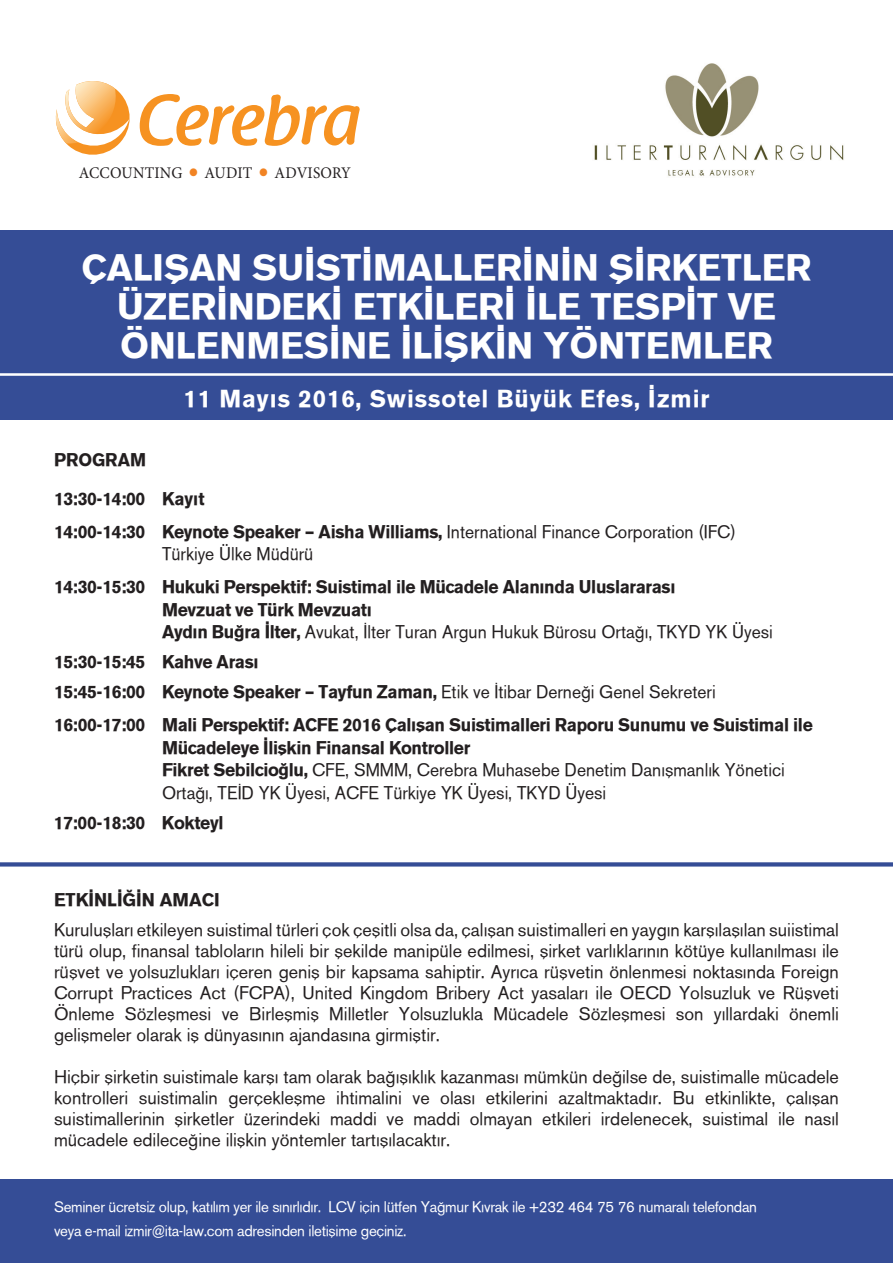
<style>
.page{position:relative;width:893px;height:1263px;background:#fff}
.page>*{position:absolute;margin:0;border:0;box-sizing:border-box;transform-origin:0 0}
.t1{font:36px/39px "Akzidenz Grotesk BE Bold";color:#fff;text-align:center}
.t2{font:24px "Akzidenz Grotesk BE Bold";letter-spacing:.04em;color:#fff}
.t3{font:18px/21px "Akzidenz Grotesk BE";color:#231f20;text-align:justify}
.t4{font:18px/22.5px "Akzidenz Grotesk BE Bold";letter-spacing:-.02em;color:#231f20}
.t5{font:16.2px "Minion Pro";letter-spacing:.01em;color:#231f20;scale:.95 1}
.t6{font:15px/24px "Akzidenz Grotesk BE";letter-spacing:-.02em;color:#fff}
.s1{color:#f18323}
.s2{font-family:"Akzidenz Grotesk BE"}
.s3{font-family:"Akzidenz Grotesk BE Bold"}
</style>
<div class="page">
<div style="left:0;top:230px;width:893px;height:189px;background:#354d96"></div>
<div style="left:0;top:1179px;width:893px;height:84px;background:#354d96"></div>
<img style="left:594px;top:63px;width:250px;height:113px">
<hr style="left:0;top:373px;width:893px;height:3px;background:#fff">
<svg style="left:0;top:862px;width:893px;height:4px;background:#445a9e"></svg>
<svg style="left:139px;top:94px;width:220px;height:52px"></svg>
<svg style="left:55px;top:81px;width:75px;height:74px"></svg>
<p class="t5" style="left:79px;top:162px;width:288px">ACCOUNTING <span class="s1">●</span> AUDIT <span class="s1">●</span> ADVISORY</p>
<h1 class="t1" style="left:81px;top:248px;width:731px">Çalışan Suistimallerinin Şirketler<br>Üzerindeki Etkileri ile Tespit ve<br>Önlenmesine İlişkin Yöntemler</h1>
<h2 class="t2" style="left:183px;top:384px;width:528px">11 Mayıs 2016, Swissotel Büyük Efes, İzmir</h2>
<p class="t4" style="left:54px;top:440px;width:152px;line-height:39px">PROGRAM<br>13:30-14:00 Kayıt</p>
<p class="t4" style="left:54px;top:520px;width:683px">14:00-14:30 Keynote Speaker – Aisha Williams, <span class="s2">International Finance Corporation (IFC)</span></p>
<p class="t3" style="left:162px;top:543px;width:153px">Türkiye Ülke Müdürü</p>
<p class="t4" style="left:54px;top:576px;width:623px">14:30-15:30 Hukuki Perspektif: Suistimal ile Mücadele Alanında Uluslararası<br>M</p>
<p class="t4" style="left:178px;top:598px;width:196px">evzuat ve Türk Mevzuatı</p>
<p class="t3" style="left:152px;top:621px;width:622px"><span class="s3">Aydın Buğra İlter,</span> Avukat, İlter Turan Argun Hukuk Bürosu Ortağı, TKYD YK Üyesi</p>
<p class="t4" style="left:54px;top:647px;width:663px;line-height:30px">15:30-15:45 Kahve Arası<br>15:45-16:00 Keynote Speaker – Tayfun Zaman, <span class="s2">Etik ve İtibar Derneği Genel Sekreteri</span></p>
<p class="t4" style="left:54px;top:714px;width:760px">16:00-17:00 Mali Perspektif: ACFE 2016 Çalışan Suistimalleri Raporu Sunumu ve Suistimal ile<br>M</p>
<p class="t4" style="left:178px;top:736px;width:294px">ücadeleye İlişkin Finansal Kontroller</p>
<p class="t3" style="left:162px;top:759px;width:624px;line-height:22.5px"><span class="s3">Fikret Sebilcioğlu,</span> CFE, SMMM, Cerebra Muhasebe Denetim Danışmanlık Yönetici<br>Ortağı, TEİD YK Üyesi, ACFE Türkiye YK Üyesi, TKYD Üyesi</p>
<p class="t4" style="left:54px;top:811px;width:171px">17:00-18:30 Kokteyl</p>
<p class="t4" style="left:54px;top:888px;width:11px">ETKİNLİ</p>
<p class="t4" style="left:123px;top:888px;width:53px">ĞİN AMA</p>
<p class="t4" style="left:202px;top:888px;width:17px">CI</p>
<p class="t3" style="left:54px;top:919px;width:786px">Kuruluşları etkileyen suistimal türleri çok çeşitli olsa da, çalışan suistimalleri en yaygın karşılaşılan suiistimal türü olup, finansal tabloların hileli bir şekilde manipüle edilmesi, şirket varlıklarının kötüye kullanılması ile rüşvet ve yolsuzlukları içeren geniş bir kapsama sahiptir. Ayrıca rüşvetin önlenmesi noktasında Foreign Corrupt Practices Act (FCPA), United Kingdom Bribery Act yasaları ile OECD Yolsuzluk ve Rüşveti Önleme Sözleşmesi ve Birleşmiş Milletler Yolsuzlukla Mücadele Sözleşmesi son yıllardaki önemli gelişmeler olarak iş dünyasının ajandasına girmiştir.</p>
<p class="t3" style="left:54px;top:1066px;width:786px">Hiçbir şirketin suistimale karşı tam olarak bağışıklık kazanması mümkün değilse de, suistimalle mücadele kontrolleri suistimalin gerçekleşme ihtimalini ve olası etkilerini azaltmaktadır. Bu etkinlikte, çalışan suistimallerinin şirketler üzerindeki maddi ve maddi olmayan etkileri irdelenecek, suistimal ile nasıl mücadele edileceğine ilişkin yöntemler tartışılacaktır.</p>
<p class="t6" style="left:54px;top:1195px;width:705px">Seminer ücretsiz olup, katılım yer ile sınırlıdır. LCV için lütfen Yağmur Kıvrak ile +232 464 75 76 numaralı telefondan veya e-mail izmir@ita-law.com adresinden iletişime geçiniz.</p>
</div>
